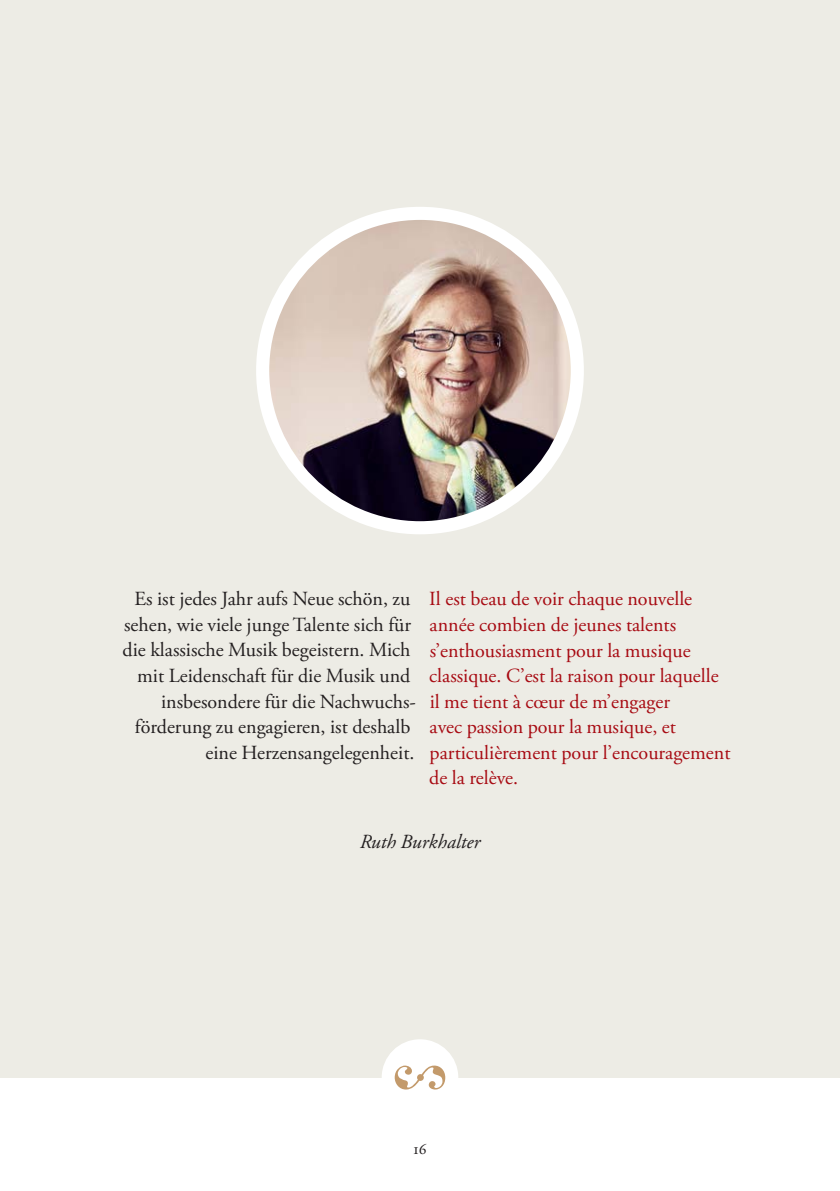
<style>
.page{position:relative;width:840px;height:1191px;background:#fff}
.page>*{position:absolute;margin:0;border:0;box-sizing:border-box;transform-origin:0 0}
.t1{font:20px/25.6px "Adobe Garamond Pro";color:#a70a12}
.t2{font:20px/25.6px "Adobe Garamond Pro";color:#231f20;text-align:right}
.t3{font:italic 20px "Adobe Garamond Pro";color:#231f20}
.t4{font:16px "Adobe Garamond Pro";color:#231f20}
</style>
<div class="page">
<div style="left:0;top:0;width:839px;height:1077px;background:#edece5"></div>
<img style="left:270px;top:218px;width:307px;height:307px">
<div style="left:256px;top:207px;width:327px;height:327px;border:13px solid #fff;border-radius:50%"></div>
<div style="left:381px;top:1039px;width:77px;height:76px;background:#fff;border-radius:50%"></div>
<svg style="left:394px;top:1065px;width:51px;height:24px"></svg>
<p class="t2" style="left:122px;top:587px;width:295px">Es ist jedes Jahr aufs Neue schön, zu sehen, wie viele junge Talente sich für die klassische Musik begeistern. Mich mit Leidenschaft für die Musik und insbesondere für die Nachwuchs&shy;förderung zu engagieren, ist deshalb eine Herzensangelegenheit.</p>
<p class="t1" style="left:429px;top:587px;width:302px">Il est beau de voir chaque nouvelle année combien de jeunes talents s’enthousiasment pour la musique classique. C’est la raison pour laquelle il me tient à cœur de m’engager<br>avec passion pour la musique, et particulièrement pour l’encouragement de la relève.</p>
<p class="t3" style="left:359px;top:829px;width:122px">Ruth Burkhalter</p>
<p class="t4" style="left:413px;top:1139px;width:15px">16</p>
</div>
